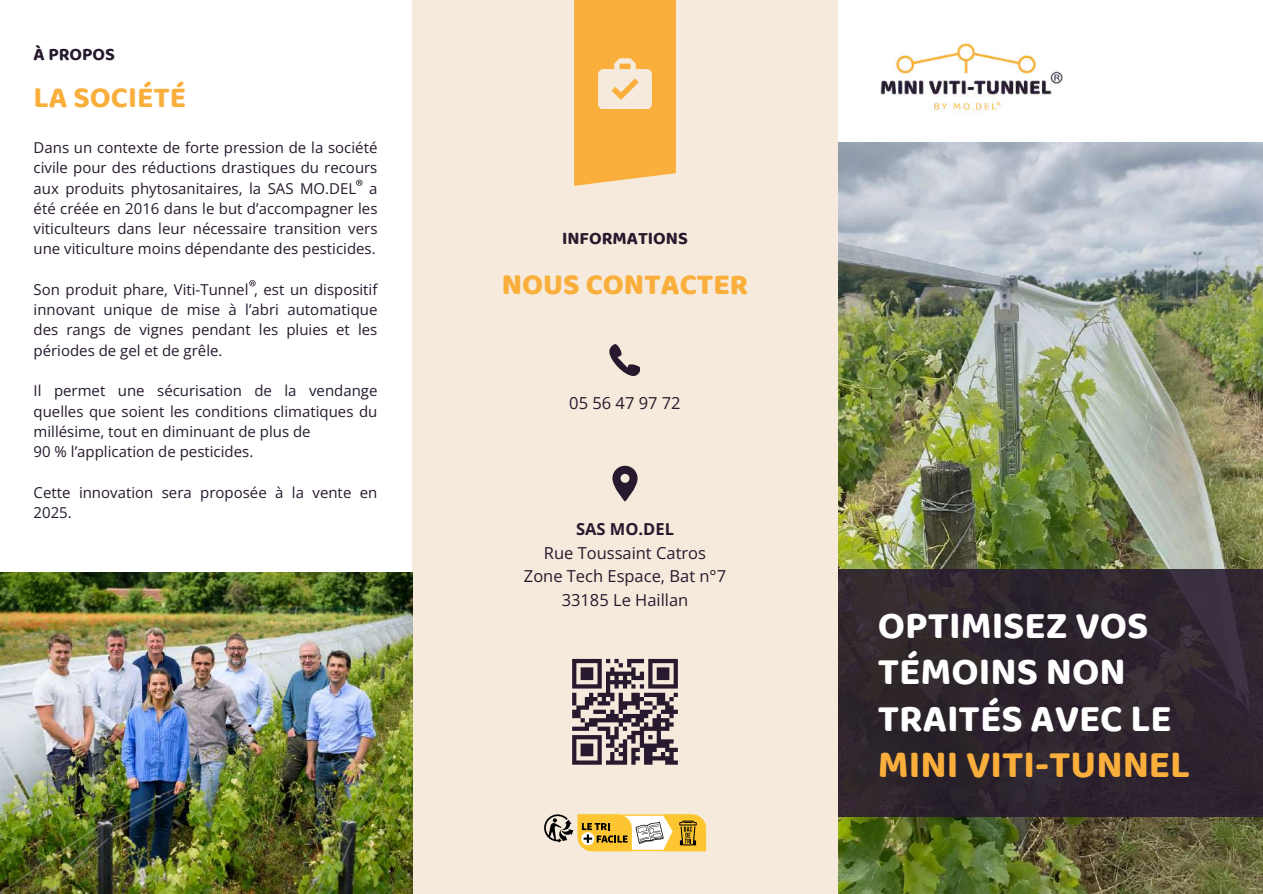
<style>
.page{position:relative;width:1263px;height:894px;background:#fff}
.page>*{position:absolute;margin:0;border:0;box-sizing:border-box;transform-origin:0 0}
.t1{font:700 39px/46.2px "Baloo 2";color:#fff}
.t2{font:700 39px "Baloo 2";color:#faaf3c}
.t3{font:800 30px "Baloo 2";color:#faaf3c}
.t4{font:700 30px "Baloo 2";color:#faaf3c}
.t5{font:700 18px "Baloo 2";color:#271a2e}
.t6{font:16.5px/23.7px "Open Sans";color:#271a2e;text-align:center}
.t7{font:700 16.5px "Open Sans";color:#271a2e}
.t8{font:15px/20.2px "Open Sans";color:#271a2e;text-align:justify}
</style>
<div class="page">
<img style="left:838px;top:142px;width:425px;height:751px">
<svg style="left:838px;top:568px;width:425px;height:248px;fill:#2e242d"></svg>
<img style="left:880px;top:43px;width:183px;height:71px">
<div style="left:412px;top:0;width:426px;height:893px;background:#f5eadb"></div>
<svg style="left:574px;top:0;width:102px;height:186px"></svg>
<svg style="left:610px;top:344px;width:30px;height:31px"></svg>
<svg style="left:612px;top:465px;width:26px;height:36px"></svg>
<svg style="left:572px;top:658px;width:106px;height:106px"></svg>
<svg style="left:665px;top:760px;width:13px;height:4px"></svg>
<svg style="left:544px;top:814px;width:162px;height:36px"></svg>
<img style="left:0;top:572px;width:412px;height:321px">
<svg style="left:356px;top:179px;width:6px;height:7px"></svg>
<svg style="left:249px;top:280px;width:7px;height:6px"></svg>
<p class="t5" style="left:34px;top:43px;width:83px">À PROPOS</p>
<h2 class="t4" style="left:34px;top:79px;width:154px">LA SOCIÉTÉ</h2>
<p class="t8" style="left:34px;top:137px;width:345px">Dans un contexte de forte pression de la société civile pour des réductions drastiques du recours aux produits phytosanitaires, la SAS MO.DEL a été créée en 2016 dans le but d’accompagner les viticulteurs dans leur nécessaire transition vers une viticulture moins dépendante des pesticides.</p>
<p class="t8" style="left:34px;top:279px;width:345px">Son produit phare, Viti-Tunnel , est un dispositif innovant unique de mise à l’abri automatique des rangs de vignes pendant les pluies et les périodes de gel et de grêle.</p>
<p class="t8" style="left:34px;top:380px;width:345px;text-align:left">Il permet une sécurisation de la vendange quelles que soient les conditions climatiques du millésime, tout en diminuant de plus de<br>90 % l’application de pesticides.</p>
<p class="t8" style="left:34px;top:481px;width:345px">Cette innovation sera proposée à la vente en<br>2025.</p>
<p class="t5" style="left:562px;top:227px;width:127px">INFORMATIONS</p>
<h2 class="t3" style="left:502px;top:266px;width:248px">NOUS CONTACTER</h2>
<p class="t6" style="left:569px;top:391px;width:113px">05 56 47 97 72</p>
<p class="t7" style="left:576px;top:517px;width:99px">SAS MO.DEL</p>
<p class="t6" style="left:524px;top:540px;width:204px">Rue Toussaint Catros<br>Zone Tech Espace, Bat n°7<br>33185 Le Haillan</p>
<h1 class="t1" style="left:878px;top:601px;width:295px">OPTIMISEZ VOS<br>TÉMOINS NON<br>TRAITÉS AVEC LE</h1>
<h1 class="t2" style="left:878px;top:740px;width:314px">MINI VITI-TUNNEL</h1>
</div>
